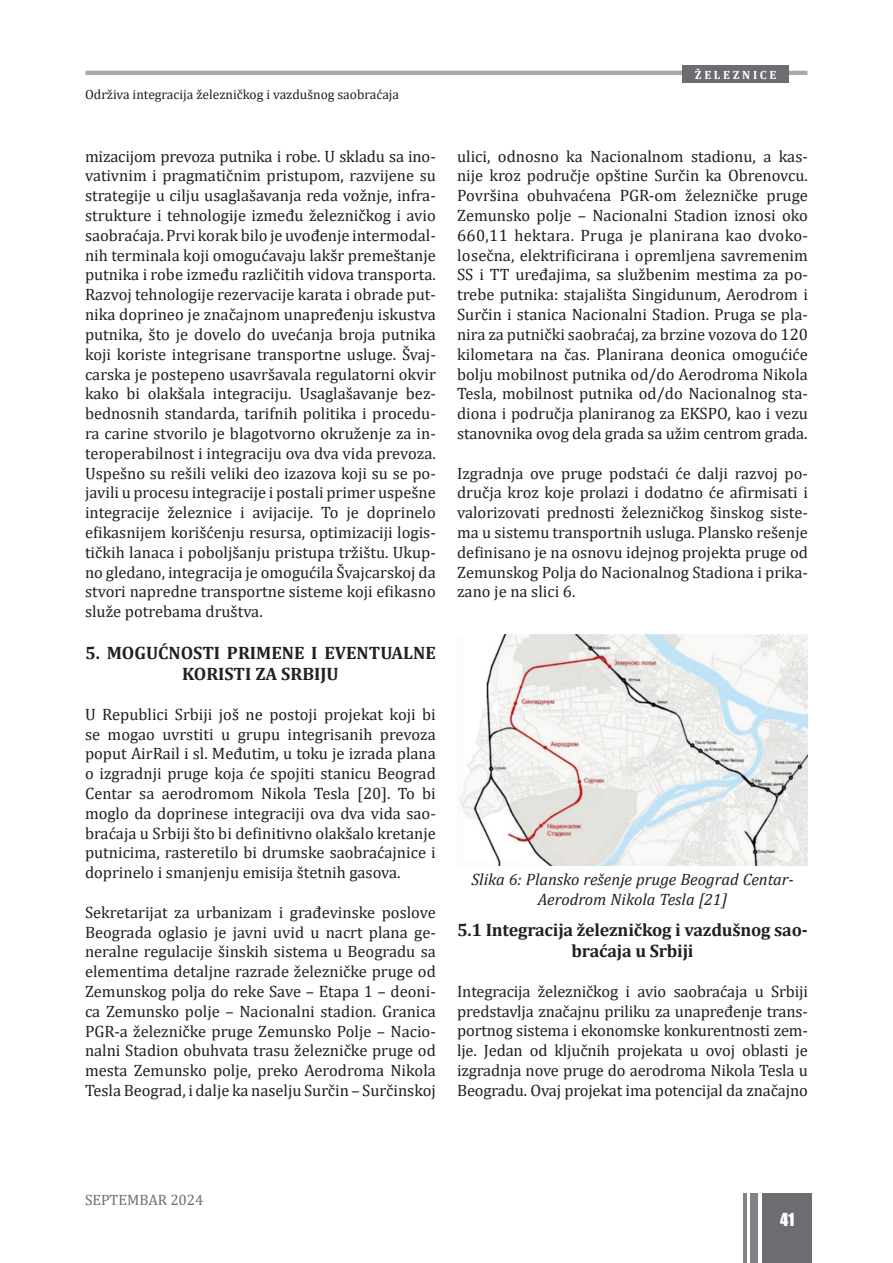
<style>
.page{position:relative;width:893px;height:1263px;background:#fff}
.page>*{position:absolute;margin:0;border:0;box-sizing:border-box;transform-origin:0 0}
.t1{font:700 18px/21.6px "Cambria";letter-spacing:-.01em;color:#231f20;text-align:center}
.t2{font:16.5px/19.8px "Cambria";color:#231f20;text-align:justify}
.t3{font:italic 16.5px/19.8px "Cambria";color:#231f20;text-align:center}
.t4{font:16.5px "Impact";color:#fff}
.t5{font:15px "Cambria";color:#6c6d70}
.t6{font:13.5px "Cambria";color:#231f20}
.t7{font:700 12px "Cambria";color:#fff}
</style>
<div class="page">
<hr style="left:85px;top:71px;width:722px;height:4px;background:#a8a9ad">
<div style="left:682px;top:66px;width:107px;height:17px;background:#6c6d70"></div>
<div style="left:762px;top:1193px;width:50px;height:70px;background:#6c6d70"></div>
<div style="left:750px;top:1193px;width:8px;height:70px;background:#808285"></div>
<hr style="left:743px;top:1193px;width:3px;height:70px;background:#808285">
<img style="left:457px;top:634px;width:351px;height:231px">
<p class="t6" style="left:85px;top:86px;width:316px">Održiva integracija železničkog i vazdušnog saobraćaja</p>
<p class="t2" style="left:85px;top:146px;width:352px">mizacijom prevoza putnika i robe. U skladu sa ino&shy;vativnim i pragmatičnim pristupom, razvijene su strategije u cilju usaglašavanja reda vožnje, infra&shy;strukture i tehnologije između železničkog i avio saobraćaja. Prvi korak bilo je uvođenje intermodal&shy;nih terminala koji omogućavaju lakšr premeštanje putnika i robe između različitih vidova transporta.<br>Razvoj tehnologije rezervacije karata i obrade put&shy;nika doprineo je značajnom unapređenju iskustva putnika, što je dovelo do uvećanja broja putnika koji koriste integrisane transportne usluge. Švaj&shy;carska je postepeno usavršavala regulatorni okvir kako bi olakšala integraciju. Usaglašavanje bez&shy;bednosnih standarda, tarifnih politika i procedu&shy;ra carine stvorilo je blagotvorno okruženje za in&shy;teroperabilnost i integraciju ova dva vida prevoza.<br>Uspešno su rešili veliki deo izazova koji su se po&shy;javili u procesu integracije i postali primer uspešne integracije železnice i avijacije. To je doprinelo efikasnijem korišćenju resursa, optimizaciji logis&shy;tičkih lanaca i poboljšanju pristupa tržištu. Ukup&shy;no gledano, integracija je omogućila Švajcarskoj da stvori napredne transportne sisteme koji efikasno služe potrebama društva.</p>
<p class="t1" style="left:85px;top:641px;width:352px">5. MOGUĆNOSTI PRIMENE I EVENTUALNE<br>KORISTI ZA SRBIJU</p>
<p class="t2" style="left:85px;top:704px;width:352px">U Republici Srbiji još ne postoji projekat koji bi se mogao uvrstiti u grupu integrisanih prevoza poput AirRail i sl. Međutim, u toku je izrada plana o izgradnji pruge koja će spojiti stanicu Beograd Centar sa aerodromom Nikola Tesla [20]. To bi moglo da doprinese integraciji ova dva vida sao&shy;braćaja u Srbiji što bi definitivno olakšalo kretanje putnicima, rasteretilo bi drumske saobraćajnice i doprinelo i smanjenju emisija štetnih gasova.</p>
<p class="t2" style="left:85px;top:902px;width:352px">Sekretarijat za urbanizam i građevinske poslove Beograda oglasio je javni uvid u nacrt plana ge&shy;neralne regulacije šinskih sistema u Beogradu sa elementima detaljne razrade železničke pruge od Zemunskog polja do reke Save – Etapa 1 – deoni&shy;ca Zemunsko polje – Nacionalni stadion. Granica PGR-a železničke pruge Zemunsko Polje – Nacio&shy;nalni Stadion obuhvata trasu železničke pruge od mesta Zemunsko polje, preko Aerodroma Nikola Tesla Beograd, i dalje ka naselju Surčin – Surčinskoj</p>
<p class="t7" style="left:695px;top:66px;width:83px">Ž E L E Z N I C E</p>
<p class="t2" style="left:457px;top:146px;width:352px">ulici, odnosno ka Nacionalnom stadionu, a kas&shy;nije kroz područje opštine Surčin ka Obrenovcu.<br>Površina obuhvaćena PGR-om železničke pruge Zemunsko polje – Nacionalni Stadion iznosi oko 660,11 hektara. Pruga je planirana kao dvoko&shy;losečna, elektrificirana i opremljena savremenim SS i TT uređajima, sa službenim mestima za po&shy;trebe putnika: stajališta Singidunum, Aerodrom i Surčin i stanica Nacionalni Stadion. Pruga se pla&shy;nira za putnički saobraćaj, za brzine vozova do 120 kilometara na čas. Planirana deonica omogućiće bolju mobilnost putnika od/do Aerodroma Nikola Tesla, mobilnost putnika od/do Nacionalnog sta&shy;diona i područja planiranog za EKSPO, kao i vezu stanovnika ovog dela grada sa užim centrom grada.</p>
<p class="t2" style="left:457px;top:463px;width:352px">Izgradnja ove pruge podstaći će dalji razvoj po&shy;dručja kroz koje prolazi i dodatno će afirmisati i valorizovati prednosti železničkog šinskog siste&shy;ma u sistemu transportnih usluga. Plansko rešenje definisano je na osnovu idejnog projekta pruge od Zemunskog Polja do Nacionalnog Stadiona i prika&shy;zano je na slici 6.</p>
<p class="t3" style="left:471px;top:869px;width:324px">Slika 6: Plansko rešenje pruge Beograd Centar-<br>Aerodrom Nikola Tesla [21]</p>
<p class="t1" style="left:457px;top:918px;width:352px">5.1 Integracija železničkog i vazdušnog sao&shy;braćaja u Srbiji</p>
<p class="t2" style="left:457px;top:981px;width:352px">Integracija železničkog i avio saobraćaja u Srbiji predstavlja značajnu priliku za unapređenje trans&shy;portnog sistema i ekonomske konkurentnosti zem&shy;lje. Jedan od ključnih projekata u ovoj oblasti je izgradnja nove pruge do aerodroma Nikola Tesla u Beogradu. Ovaj projekat ima potencijal da značajno</p>
<p class="t5" style="left:85px;top:1191px;width:120px">SEPTEMBAR 2024</p>
<p class="t4" style="left:780px;top:1207px;width:16px">41</p>
</div>
